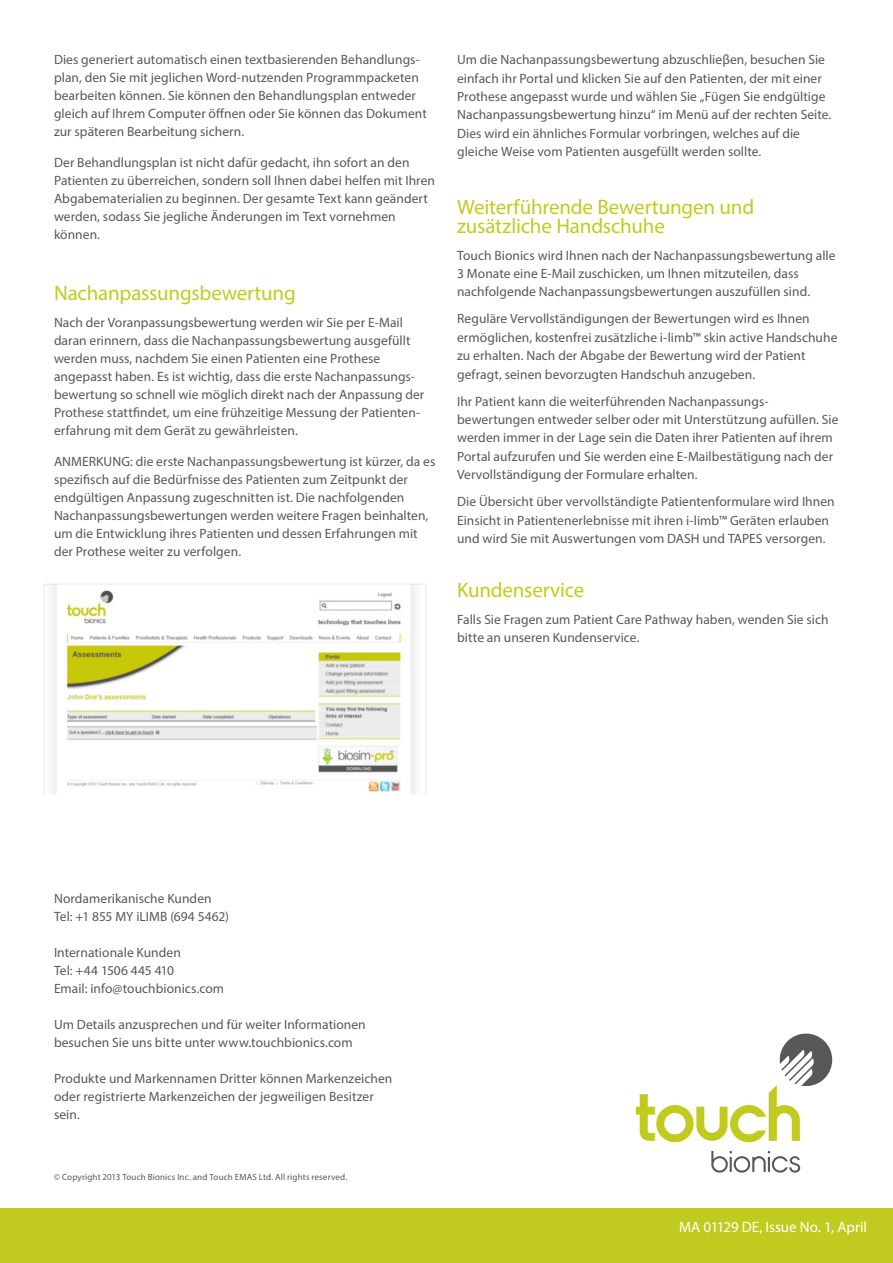
<style>
.page{position:relative;width:893px;height:1263px;background:#fff}
.page>*{position:absolute;margin:0;border:0;box-sizing:border-box;transform-origin:0 0}
.Bullet_List{font:21px/18.5px "Myriad Pro";letter-spacing:-.01em;color:#c1cb1f}
.Introductory_paragra{font:15px "Myriad Pro";letter-spacing:-.005em;color:#fff}
.Bullet_List-2{font:13.5px/18px "Myriad Pro";letter-spacing:.005em;color:#57585a}
.Body_text{font:9px "Myriad Pro";letter-spacing:.015em;color:#57585a}
</style>
<div class="page">
<div style="left:0;top:1208px;width:893px;height:55px;background:#c1cb1f"></div>
<img style="left:44px;top:583px;width:382px;height:210px">
<svg style="left:711px;top:1151px;width:89px;height:21px"></svg>
<svg style="left:636px;top:1033px;width:196px;height:109px"></svg>
<p class="Bullet_List-2" style="left:54px;top:50px;width:374px">Dies generiert automatisch einen textbasierenden Behandlungs&shy;plan, den Sie mit jeglichen Word-nutzenden Programmpacketen bearbeiten können. Sie können den Behandlungsplan entweder gleich auf Ihrem Computer öffnen oder Sie können das Dokument zur späteren Bearbeitung sichern.</p>
<p class="Bullet_List-2" style="left:54px;top:153px;width:383px">Der Behandlungsplan ist nicht dafür gedacht, ihn sofort an den Patienten zu überreichen, sondern soll Ihnen dabei helfen mit Ihren Abgabematerialien zu beginnen. Der gesamte Text kann geändert werden, sodass Sie jegliche Änderungen im Text vornehmen können.</p>
<p class="Bullet_List" style="left:54px;top:284px;width:243px">Nachanpassungsbewertung</p>
<p class="Bullet_List-2" style="left:54px;top:313px;width:372px">Nach der Voranpassungsbewertung werden wir Sie per E-Mail daran erinnern, dass die Nachanpassungsbewertung ausgefüllt werden muss, nachdem Sie einen Patienten eine Prothese angepasst haben. Es ist wichtig, dass die erste Nachanpassungs&shy;bewertung so schnell wie möglich direkt nach der Anpassung der Prothese stattfindet, um eine frühzeitige Messung der Patienten&shy;erfahrung mit dem Gerät zu gewährleisten.</p>
<p class="Bullet_List-2" style="left:54px;top:452px;width:383px">ANMERKUNG: die erste Nachanpassungsbewertung ist kürzer, da es spezifisch auf die Bedürfnisse des Patienten zum Zeitpunkt der endgültigen Anpassung zugeschnitten ist. Die nachfolgenden Nachanpassungsbewertungen werden weitere Fragen beinhalten, um die Entwicklung ihres Patienten und dessen Erfahrungen mit der Prothese weiter zu verfolgen.</p>
<p class="Bullet_List-2" style="left:457px;top:50px;width:376px;line-height:18.5px">Um die Nachanpassungsbewertung abzuschlieβen, besuchen Sie einfach ihr Portal und klicken Sie auf den Patienten, der mit einer Prothese angepasst wurde und wählen Sie „Fügen Sie endgültige Nachanpassungsbewertung hinzu“ im Menü auf der rechten Seite.<br>Dies wird ein ähnliches Formular vorbringen, welches auf die gleiche Weise vom Patienten ausgefüllt werden sollte.</p>
<p class="Bullet_List" style="left:457px;top:198px;width:299px">Weiterführende Bewertungen und zusätzliche Handschuhe</p>
<p class="Bullet_List-2" style="left:457px;top:246px;width:380px;line-height:18.5px">Touch Bionics wird Ihnen nach der Nachanpassungsbewertung alle<br>3 Monate eine E-Mail zuschicken, um Ihnen mitzuteilen, dass nachfolgende Nachanpassungsbewertungen auszufüllen sind.</p>
<p class="Bullet_List-2" style="left:457px;top:309px;width:382px;line-height:18.5px">Reguläre Vervollständigungen der Bewertungen wird es Ihnen ermöglichen, kostenfrei zusätzliche i-limb™ skin active Handschuhe zu erhalten. Nach der Abgabe der Bewertung wird der Patient gefragt, seinen bevorzugten Handschuh anzugeben.</p>
<p class="Bullet_List-2" style="left:457px;top:392px;width:383px;line-height:18.5px">Ihr Patient kann die weiterführenden Nachanpassungs&shy;bewertungen entweder selber oder mit Unterstützung aufüllen. Sie werden immer in der Lage sein die Daten ihrer Patienten auf ihrem Portal aufzurufen und Sie werden eine E-Mailbestätigung nach der Vervollständigung der Formulare erhalten.</p>
<p class="Bullet_List-2" style="left:457px;top:492px;width:379px;line-height:18.5px">Die Übersicht über vervollständigte Patientenformulare wird Ihnen<br>Einsicht in Patientenerlebnisse mit ihren i-limb™ Geräten erlauben und wird Sie mit Auswertungen vom DASH und TAPES versorgen.</p>
<p class="Bullet_List" style="left:457px;top:580px;width:129px">Kundenservice</p>
<p class="Bullet_List-2" style="left:457px;top:610px;width:373px;line-height:18.5px">Falls Sie Fragen zum Patient Care Pathway haben, wenden Sie sich bitte an unseren Kundenservice.</p>
<p class="Bullet_List-2" style="left:54px;top:889px;width:159px">Nordamerikanische Kunden</p>
<p class="Bullet_List-2" style="left:54px;top:907px;width:177px">Tel: +1 855 MY iLIMB (694 5462)</p>
<p class="Bullet_List-2" style="left:54px;top:943px;width:128px">Internationale Kunden</p>
<p class="Bullet_List-2" style="left:54px;top:961px;width:122px">Tel: +44 1506 445 410</p>
<p class="Bullet_List-2" style="left:54px;top:979px;width:172px">Email: info@touchbionics.com</p>
<p class="Bullet_List-2" style="left:54px;top:1015px;width:313px">Um Details anzusprechen und für weiter Informationen besuchen Sie uns bitte unter www.touchbionics.com</p>
<p class="Bullet_List-2" style="left:54px;top:1069px;width:340px">Produkte und Markennamen Dritter können Markenzeichen oder registrierte Markenzeichen der jegweiligen Besitzer sein.</p>
<p class="Body_text" style="left:54px;top:1171px;width:295px">© Copyright 2013 Touch Bionics Inc. and Touch EMAS Ltd. All rights reserved.</p>
<p class="Introductory_paragra" style="left:679px;top:1217px;width:189px">MA 01129 DE, Issue No. 1, April</p>
</div>
